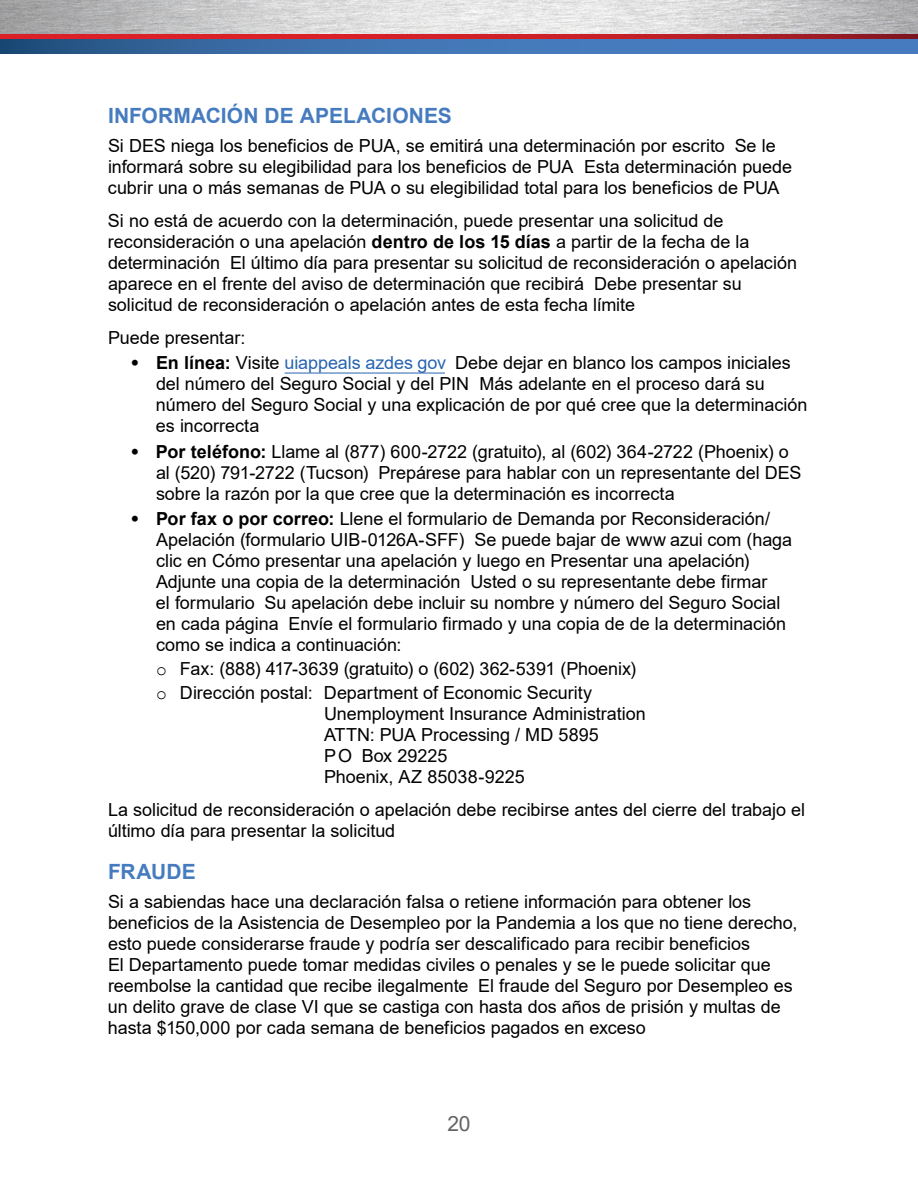
<style>
.page{position:relative;width:918px;height:1188px;background:#fff}
.page>*{position:absolute;margin:0;border:0;box-sizing:border-box;transform-origin:0 0}
.t1{font:700 21px "Arial";letter-spacing:.005em;color:#467cbf}
.t2{font:21px "Arial";color:#636466}
.t3{font:18px/21px "Arial";letter-spacing:-.005em;color:#000}
.s1{font-weight:700}
.s2{font-weight:900}
.s3{color:#2864b0}
.s4{font-family:"Courier New"}
</style>
<div class="page">
<svg style="left:0;top:38px;width:918px;height:15px;background:#466ba4"></svg>
<svg style="left:0;top:34px;width:918px;height:4px;background:#c61f26"></svg>
<img style="left:0;top:0;width:918px;height:34px">
<hr style="left:285px;top:373px;width:160px;height:1px;background:#2864b0">
<p class="t1" style="left:108px;top:101px;width:345px">INFORMACIÓN DE APELACIONES</p>
<p class="t3" style="left:108px;top:135px;width:686px">Si DES niega los beneficios de PUA, se emitirá una determinación por escrito Se le informará sobre su elegibilidad para los beneficios de PUA Esta determinación puede cubrir una o más semanas de PUA o su elegibilidad total para los beneficios de PUA</p>
<p class="t3" style="left:108px;top:210px;width:691px">Si no está de acuerdo con la determinación, puede presentar una solicitud de reconsideración o una apelación <span class="s1">dentro de los 15 días</span> a partir de la fecha de la determinación El último día para presentar su solicitud de reconsideración o apelación aparece en el frente del aviso de determinación que recibirá Debe presentar su solicitud de reconsideración o apelación antes de esta fecha límite</p>
<p class="t3" style="left:108px;top:327px;width:139px">Puede presentar:</p>
<p class="t3" style="left:156px;top:352px;width:653px;text-indent:-25px"><span class="s2">•</span> <span class="s1">En línea:</span> Visite <span class="s3">uiappeals azdes gov</span> Debe dejar en blanco los campos iniciales del número del Seguro Social y del PIN Más adelante en el proceso dará su número del Seguro Social y una explicación de por qué cree que la determinación es incorrecta</p>
<p class="t3" style="left:156px;top:441px;width:647px;text-indent:-26px"><span class="s2">•</span> <span class="s1">Por teléfono:</span> Llame al (877) 600-2722 (gratuito), al (602) 364-2722 (Phoenix) o al (520) 791-2722 (Tucson) Prepárese para hablar con un representante del DES sobre la razón por la que cree que la determinación es incorrecta</p>
<p class="t3" style="left:156px;top:508px;width:638px;text-indent:-25px"><span class="s2">•</span> <span class="s1">Por fax o por correo:</span> Llene el formulario de Demanda por Reconsideración/ Apelación (formulario UIB-0126A-SFF) Se puede bajar de www azui com (haga clic en Cómo presentar una apelación y luego en Presentar una apelación)<br>Adjunte una copia de la determinación Usted o su representante debe firmar<br>el formulario Su apelación debe incluir su nombre y número del Seguro Social en cada página Envíe el formulario firmado y una copia de de la determinación como se indica a continuación:</p>
<p class="t3" style="left:156px;top:657px;width:482px;line-height:24px"><span class="s4">o</span> Fax: (888) 417-3639 (gratuito) o (602) 362-5391 (Phoenix) <span class="s4">o</span> Dirección postal: Department of Economic Security</p>
<p class="t3" style="left:324px;top:703px;width:323px">Unemployment Insurance Administration<br>ATTN: PUA Processing / MD 5895<br>PO Box 29225<br>Phoenix, AZ 85038-9225</p>
<p class="t3" style="left:108px;top:799px;width:699px">La solicitud de reconsideración o apelación debe recibirse antes del cierre del trabajo el último día para presentar la solicitud</p>
<p class="t1" style="left:108px;top:857px;width:89px">FRAUDE</p>
<p class="t3" style="left:108px;top:891px;width:691px">Si a sabiendas hace una declaración falsa o retiene información para obtener los beneficios de la Asistencia de Desempleo por la Pandemia a los que no tiene derecho, esto puede considerarse fraude y podría ser descalificado para recibir beneficios<br>El Departamento puede tomar medidas civiles o penales y se le puede solicitar que reembolse la cantidad que recibe ilegalmente El fraude del Seguro por Desempleo es un delito grave de clase VI que se castiga con hasta dos años de prisión y multas de hasta $150,000 por cada semana de beneficios pagados en exceso</p>
<p class="t2" style="left:447px;top:1109px;width:25px">20</p>
</div>
